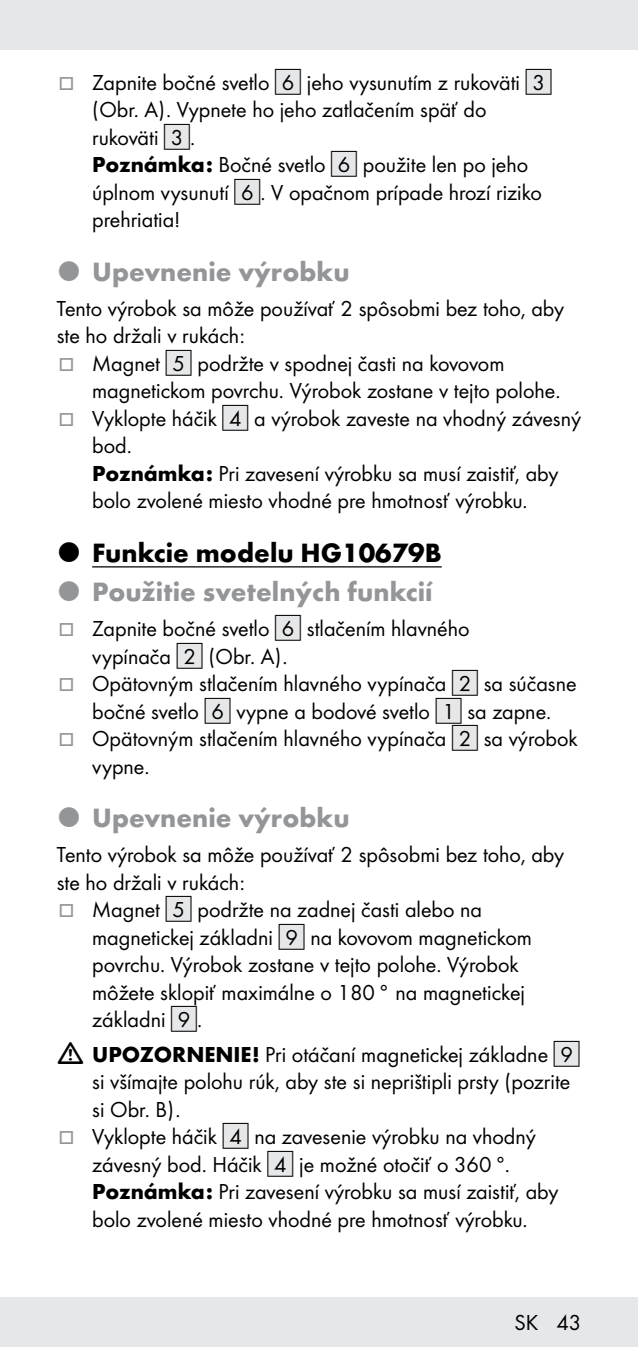
<style>
.page{position:relative;width:638px;height:1347px;background:#fff}
.page>*{position:absolute;margin:0;border:0;box-sizing:border-box;transform-origin:0 0}
.t1{font:700 27.5px "Futura";color:#939598}
.t2{font:700 27.5px "Futura";color:#000}
.t3{font:22.5px/27.5px "Futura Boo";color:#000}
.s1{color:#939598}
.s2{font-family:"IMP Lidl Num Box";font-size:19.75px;color:#e6e7e8}
.s3{font-family:"IMP Lidl Num Box";font-size:19.75px}
.s4{font-family:"Futura";font-weight:700}
</style>
<div class="page">
<div style="left:0;top:1297px;width:638px;height:49px;background:#e6e7e8"></div>
<div style="left:0;top:0;width:638px;height:50px;background:#e6e7e8"></div>
<hr style="left:92px;top:566px;width:350px;height:1px;background:#000">
<p class="t3" style="left:92px;top:67px;width:461px;text-indent:-34px"><span class="s1">□</span> Zapnite bočné svetlo <span class="s2">[</span><span class="s3">6]</span> jeho vysunutím z rukoväti <span class="s2">[</span><span class="s3">3] </span>(Obr. A). Vypnete ho jeho zatlačením späť do rukoväti <span class="s2">[</span><span class="s3">3]</span>.<br><span class="s4">Poznámka:</span> Bočné svetlo <span class="s2">[</span><span class="s3">6]</span> použite len po jeho úplnom vysunutí <span class="s2">[</span><span class="s3">6]</span>. V opačnom prípade hrozí riziko prehriatia!</p>
<p class="t1" style="left:92px;top:251px;width:259px">Upevnenie výrobku</p>
<p class="t3" style="left:57px;top:293px;width:509px">Tento výrobok sa môže používať 2 spôsobmi bez toho, aby ste ho držali v rukách:</p>
<p class="t3" style="left:92px;top:348px;width:467px;text-indent:-34px"><span class="s1">□</span> Magnet <span class="s2">[</span><span class="s3">5]</span> podržte v spodnej časti na kovovom magnetickom povrchu. Výrobok zostane v tejto polohe.</p>
<p class="t3" style="left:92px;top:403px;width:490px;text-indent:-34px"><span class="s1">□</span> Vyklopte háčik <span class="s2">[</span><span class="s3">4]</span> a výrobok zaveste na vhodný závesný bod.<br><span class="s4">Poznámka:</span> Pri zavesení výrobku sa musí zaistiť, aby bolo zvolené miesto vhodné pre hmotnosť výrobku.</p>
<p class="t2" style="left:92px;top:532px;width:351px">Funkcie modelu HG10679B</p>
<p class="t1" style="left:92px;top:572px;width:342px">Použitie svetelných funkcií</p>
<p class="t3" style="left:92px;top:613px;width:379px;text-indent:-34px"><span class="s1">□</span> Zapnite bočné svetlo <span class="s2">[</span><span class="s3">6]</span> stlačením hlavného vypínača <span class="s2">[</span><span class="s3">2]</span> (Obr. A).</p>
<p class="t3" style="left:58px;top:668px;width:520px;text-align:center"><span class="s1">□</span> Opätovným stlačením hlavného vypínača <span class="s2">[</span><span class="s3">2]</span> sa súčasne bočné svetlo <span class="s2">[</span><span class="s3">6]</span> vypne a bodové svetlo <span class="s2">[</span><span class="s3">1]</span> sa zapne.</p>
<p class="t3" style="left:92px;top:723px;width:487px;text-indent:-34px"><span class="s1">□</span> Opätovným stlačením hlavného vypínača <span class="s2">[</span><span class="s3">2]</span> sa výrobok vypne.</p>
<p class="t1" style="left:92px;top:798px;width:259px">Upevnenie výrobku</p>
<p class="t3" style="left:57px;top:839px;width:509px">Tento výrobok sa môže používať 2 spôsobmi bez toho, aby ste ho držali v rukách:</p>
<p class="t3" style="left:92px;top:894px;width:441px;text-indent:-34px"><span class="s1">□</span> Magnet <span class="s2">[</span><span class="s3">5]</span> podržte na zadnej časti alebo na magnetickej základni <span class="s2">[</span><span class="s3">9]</span> na kovovom magnetickom povrchu. Výrobok zostane v tejto polohe. Výrobok môžete sklopiť maximálne o 180° na magnetickej základni <span class="s2">[</span><span class="s3">9]</span>.</p>
<p class="t3" style="left:92px;top:1039px;width:489px"><span class="s4">UPOZORNENIE!</span> Pri otáčaní magnetickej základne <span class="s2">[</span><span class="s3">9] </span>si všímajte polohu rúk, aby ste si neprištipli prsty (pozrite si Obr. B).</p>
<p class="t3" style="left:92px;top:1121px;width:468px;text-indent:-34px"><span class="s1">□</span> Vyklopte háčik <span class="s2">[</span><span class="s3">4]</span> na zavesenie výrobku na vhodný závesný bod. Háčik <span class="s2">[</span><span class="s3">4]</span> je možné otočiť o 360°.<br><span class="s4">Poznámka:</span> Pri zavesení výrobku sa musí zaistiť, aby bolo zvolené miesto vhodné pre hmotnosť výrobku.</p>
<p class="t3" style="left:514px;top:1307px;width:68px">SK 43</p>
</div>
